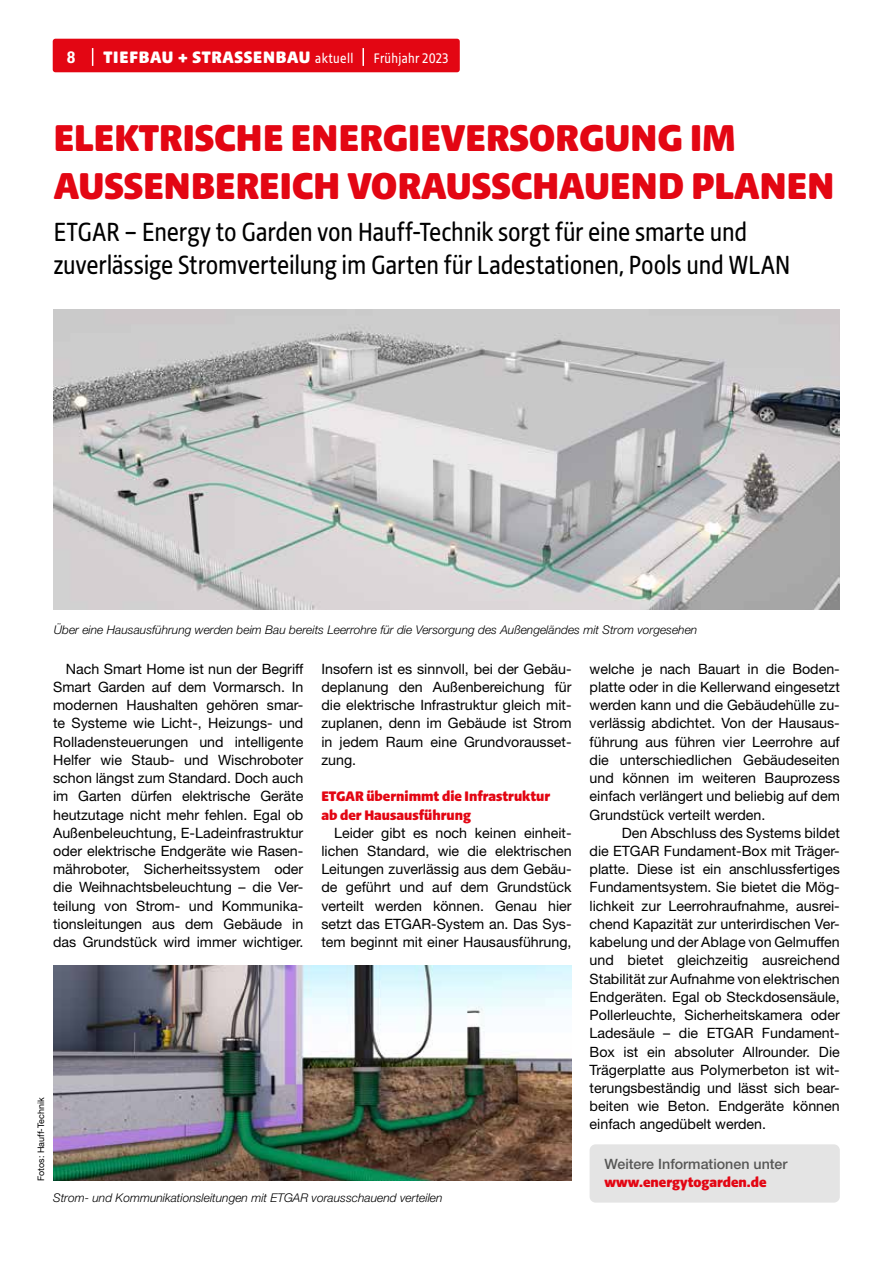
<style>
.page{position:relative;width:893px;height:1263px;background:#fff}
.page>*{position:absolute;margin:0;border:0;box-sizing:border-box;transform-origin:0 0}
.t1{font:900 40.5px/47.4px "Hagebau";color:#e30613}
.t2{font:28.5px/33px "Hagebau Condensed";letter-spacing:-.005em;color:#000}
.t3{font:900 18px "Hagebau";letter-spacing:.04em;color:#fff}
.t4{font:700 18px "Hagebau Condensed";color:#fff}
.t5{font:900 15px/18.1px "Hagebau";color:#e30613}
.t6{font:15px "Hagebau Condensed";letter-spacing:.02em;color:#fff}
.t7{font:14.25px/18.3px "Helvetica Neue LT Pro";color:#000;text-align:justify}
.t8{font:500 14.25px "Helvetica Neue LT Pro";color:#575756}
.t9{font:italic 300 12px "Helvetica Neue LT Pro";color:#000}
.t10{font:9px "Helvetica Neue LT Pro";color:#000}
.s1{font-family:"Hagebau Condensed";font-weight:400;font-size:15px}
</style>
<div class="page">
<div style="left:53px;top:39px;width:407px;height:33px;background:#e30613;border-radius:3px"></div>
<svg style="left:92px;top:48px;width:1px;height:18px"></svg>
<svg style="left:362px;top:48px;width:2px;height:18px"></svg>
<img style="left:53px;top:965px;width:519px;height:215px">
<img style="left:53px;top:309px;width:787px;height:301px">
<div style="left:590px;top:1144px;width:250px;height:58px;background:#e4e4e4;border-radius:6px"></div>
<p class="t4" style="left:67px;top:46px;width:10px">8</p>
<p class="t3" style="left:103px;top:46px;width:252px">TIEFBAU + STRASSENBAU <span class="s1">aktuell</span></p>
<p class="t6" style="left:374px;top:49px;width:76px">Frühjahr 2023</p>
<h1 class="t1" style="left:54px;top:114px;width:782px">ELEKTRISCHE ENERGIEVERSORGUNG IM<br>AUSSENBEREICH VORAUSSCHAUEND PLANEN</h1>
<h2 class="t2" style="left:54px;top:215px;width:738px">ETGAR – Energy to Garden von Hauff-Technik sorgt für eine smarte und zuverlässige Stromverteilung im Garten für Ladestationen, Pools und WLAN</h2>
<p class="t9" style="left:54px;top:622px;width:645px">Über eine Hausausführung werden beim Bau bereits Leerrohre für die Versorgung des Außengeländes mit Strom vorgesehen</p>
<p class="t7" style="left:53px;top:659px;width:252px;text-indent:13px">Nach Smart Home ist nun der Begriff Smart Garden auf dem Vormarsch. In modernen Haushalten gehören smar&shy;te Systeme wie Licht-, Heizungs- und Rolladensteuerungen und intelligente Helfer wie Staub- und Wischroboter schon längst zum Standard. Doch auch im Garten dürfen elektrische Geräte heutzutage nicht mehr fehlen. Egal ob Außenbeleuchtung, E-Ladeinfrastruktur oder elektrische Endgeräte wie Rasen&shy;mähroboter, Sicherheitssystem oder die Weihnachtsbeleuchtung – die Ver&shy;teilung von Strom- und Kommunika&shy;tionsleitungen aus dem Gebäude in das Grundstück wird immer wichtiger.</p>
<p class="t7" style="left:321px;top:659px;width:252px">Insofern ist es sinnvoll, bei der Gebäu&shy;deplanung den Außenbereichung für die elektrische Infrastruktur gleich mit&shy;zuplanen, denn im Gebäude ist Strom in jedem Raum eine Grundvorausset&shy;zung.</p>
<p class="t5" style="left:321px;top:787px;width:230px">ETGAR übernimmt die Infrastruktur ab der Hausausführung</p>
<p class="t7" style="left:321px;top:823px;width:252px;text-indent:13px">Leider gibt es noch keinen einheit&shy;lichen Standard, wie die elektrischen Leitungen zuverlässig aus dem Gebäu&shy;de geführt und auf dem Grundstück verteilt werden können. Genau hier setzt das ETGAR-System an. Das Sys&shy;tem beginnt mit einer Hausausführung,</p>
<p class="t10" style="left:35px;top:1181px;width:85px;rotate:-90deg">Fotos: Hauff-Technik</p>
<p class="t9" style="left:53px;top:1191px;width:391px">Strom- und Kommunikationsleitungen mit ETGAR vorausschauend verteilen</p>
<p class="t7" style="left:590px;top:659px;width:252px">welche je nach Bauart in die Boden&shy;platte oder in die Kellerwand eingesetzt werden kann und die Gebäudehülle zu&shy;verlässig abdichtet. Von der Hausaus&shy;führung aus führen vier Leerrohre auf die unterschiedlichen Gebäudeseiten und können im weiteren Bauprozess einfach verlängert und beliebig auf dem Grundstück verteilt werden.</p>
<p class="t7" style="left:590px;top:823px;width:252px;text-indent:32px">Den Abschluss des Systems bildet die ETGAR Fundament-Box mit Träger&shy;platte. Diese ist ein anschlussfertiges Fundamentsystem. Sie bietet die Mög&shy;lichkeit zur Leerrohraufnahme, ausrei&shy;chend Kapazität zur unterirdischen Ver&shy;kabelung und der Ablage von Gelmuffen und bietet gleichzeitig ausreichend Stabilität zur Aufnahme von elektrischen Endgeräten. Egal ob Steckdosensäule, Pollerleuchte, Sicherheitskamera oder Ladesäule – die ETGAR Fundament-Box ist ein absoluter Allrounder. Die Trägerplatte aus Polymerbeton ist wit&shy;terungsbeständig und lässt sich bear&shy;beiten wie Beton. Endgeräte können einfach angedübelt werden.</p>
<p class="t8" style="left:604px;top:1155px;width:185px">Weitere Informationen unter</p>
<p class="t5" style="left:604px;top:1173px;width:164px">www.energytogarden.de</p>
</div>
